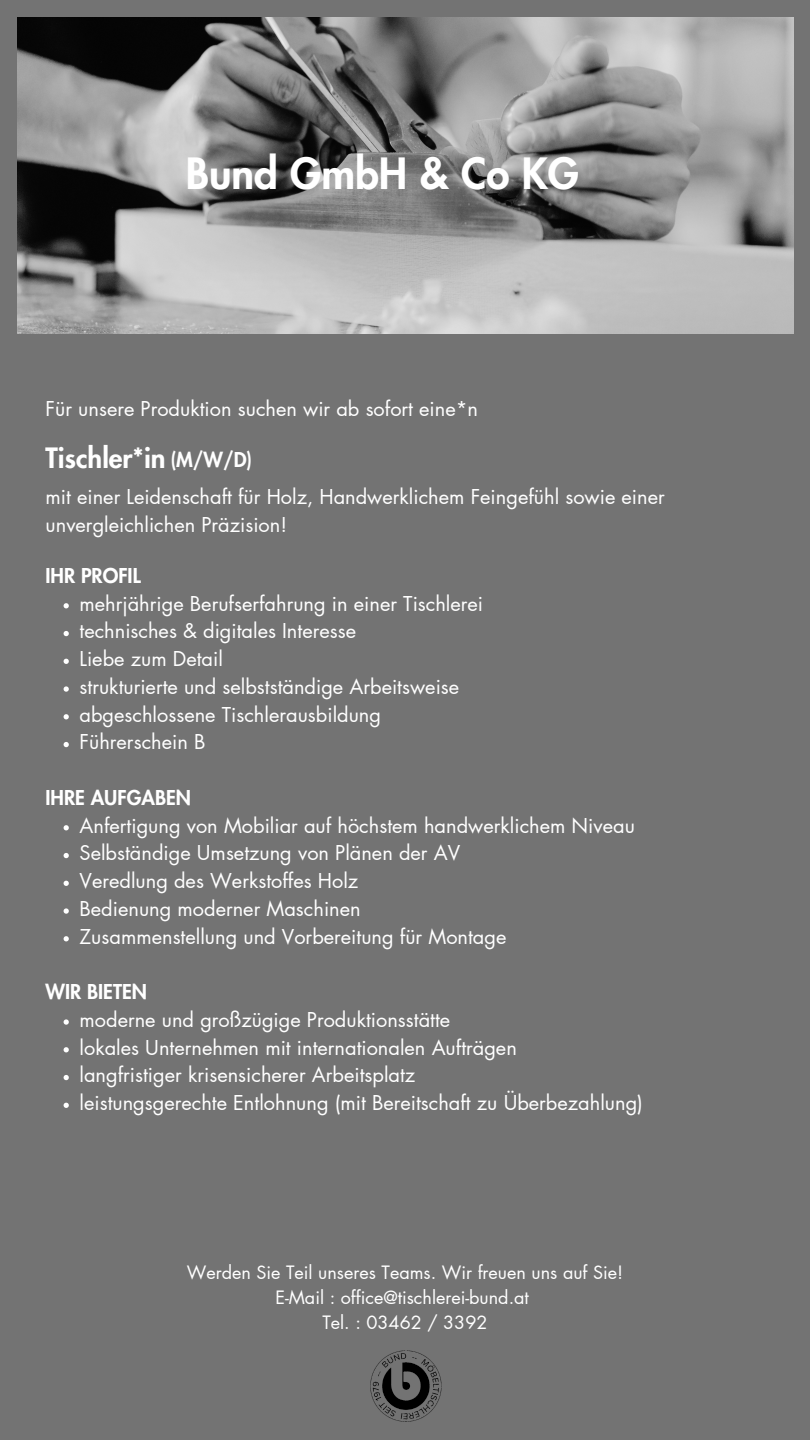
<style>
.page{position:relative;width:810px;height:1440px;background:#737373}
.page>*{position:absolute;margin:0;border:0;box-sizing:border-box;transform-origin:0 0}
.t1{font:800 42.1px "Futura LT Pro";color:#fff}
.t2{font:800 27.4px "Futura LT Pro";color:#fff}
.t3{font:20px/27.8px "Futura LT Pro";color:#fff}
.t4{font:800 20px "Futura LT Pro";color:#fff}
.t5{font:18px "Futura LT Pro";color:#fff}
</style>
<div class="page">
<img style="left:18px;top:17px;width:776px;height:316px">
<img style="left:370px;top:1350px;width:72px;height:72px">
<svg style="left:64px;top:603px;width:5px;height:5px"></svg>
<svg style="left:64px;top:631px;width:5px;height:5px"></svg>
<svg style="left:64px;top:659px;width:5px;height:5px"></svg>
<svg style="left:64px;top:686px;width:5px;height:6px"></svg>
<svg style="left:64px;top:714px;width:5px;height:5px"></svg>
<svg style="left:64px;top:742px;width:5px;height:5px"></svg>
<svg style="left:64px;top:825px;width:5px;height:5px"></svg>
<svg style="left:64px;top:853px;width:5px;height:5px"></svg>
<svg style="left:64px;top:881px;width:5px;height:5px"></svg>
<svg style="left:64px;top:908px;width:5px;height:6px"></svg>
<svg style="left:64px;top:936px;width:5px;height:5px"></svg>
<svg style="left:64px;top:1019px;width:5px;height:6px"></svg>
<svg style="left:64px;top:1047px;width:5px;height:5px"></svg>
<svg style="left:64px;top:1075px;width:5px;height:5px"></svg>
<svg style="left:64px;top:1103px;width:5px;height:5px"></svg>
<p class="t1" style="left:186px;top:154px;width:395px">Bund GmbH &amp; Co KG</p>
<p class="t3" style="left:46px;top:395px;width:434px">Für unsere Produktion suchen wir ab sofort eine*n</p>
<p class="t2" style="left:46px;top:446px;width:122px">Tischler*in</p>
<p class="t4" style="left:171px;top:450px;width:83px">(M/W/D)</p>
<p class="t3" style="left:46px;top:484px;width:621px">mit einer Leidenschaft für Holz, Handwerklichem Feingefühl sowie einer unvergleichlichen Präzision!</p>
<p class="t4" style="left:46px;top:566px;width:97px">IHR PROFIL</p>
<p class="t3" style="left:80px;top:590px;width:405px">mehrjährige Berufserfahrung in einer Tischlerei</p>
<p class="t3" style="left:80px;top:618px;width:278px">technisches &amp; digitales Interesse</p>
<p class="t3" style="left:80px;top:646px;width:145px">Liebe zum Detail</p>
<p class="t3" style="left:80px;top:674px;width:381px">strukturierte und selbstständige Arbeitsweise</p>
<p class="t3" style="left:80px;top:701px;width:303px">abgeschlossene Tischlerausbildung</p>
<p class="t3" style="left:80px;top:729px;width:127px">Führerschein B</p>
<p class="t4" style="left:46px;top:788px;width:147px">IHRE AUFGABEN</p>
<p class="t3" style="left:80px;top:812px;width:557px">Anfertigung von Mobiliar auf höchstem handwerklichem Niveau</p>
<p class="t3" style="left:80px;top:840px;width:382px">Selbständige Umsetzung von Plänen der AV</p>
<p class="t3" style="left:80px;top:868px;width:280px">Veredlung des Werkstoffes Holz</p>
<p class="t3" style="left:80px;top:896px;width:283px">Bedienung moderner Maschinen</p>
<p class="t3" style="left:80px;top:923px;width:428px">Zusammenstellung und Vorbereitung für Montage</p>
<p class="t4" style="left:46px;top:983px;width:103px">WIR BIETEN</p>
<p class="t3" style="left:80px;top:1007px;width:372px">moderne und großzügige Produktionsstätte</p>
<p class="t3" style="left:80px;top:1034px;width:439px">lokales Unternehmen mit internationalen Aufträgen</p>
<p class="t3" style="left:80px;top:1062px;width:337px">langfristiger krisensicherer Arbeitsplatz</p>
<p class="t3" style="left:80px;top:1090px;width:565px">leistungsgerechte Entlohnung (mit Bereitschaft zu Überbezahlung)</p>
<p class="t5" style="left:187px;top:1264px;width:438px">Werden Sie Teil unseres Teams. Wir freuen uns auf Sie!</p>
<p class="t5" style="left:276px;top:1289px;width:255px">E-Mail : office@tischlerei-bund.at</p>
<p class="t5" style="left:322px;top:1314px;width:167px">Tel. : 03462 / 3392</p>
</div>
